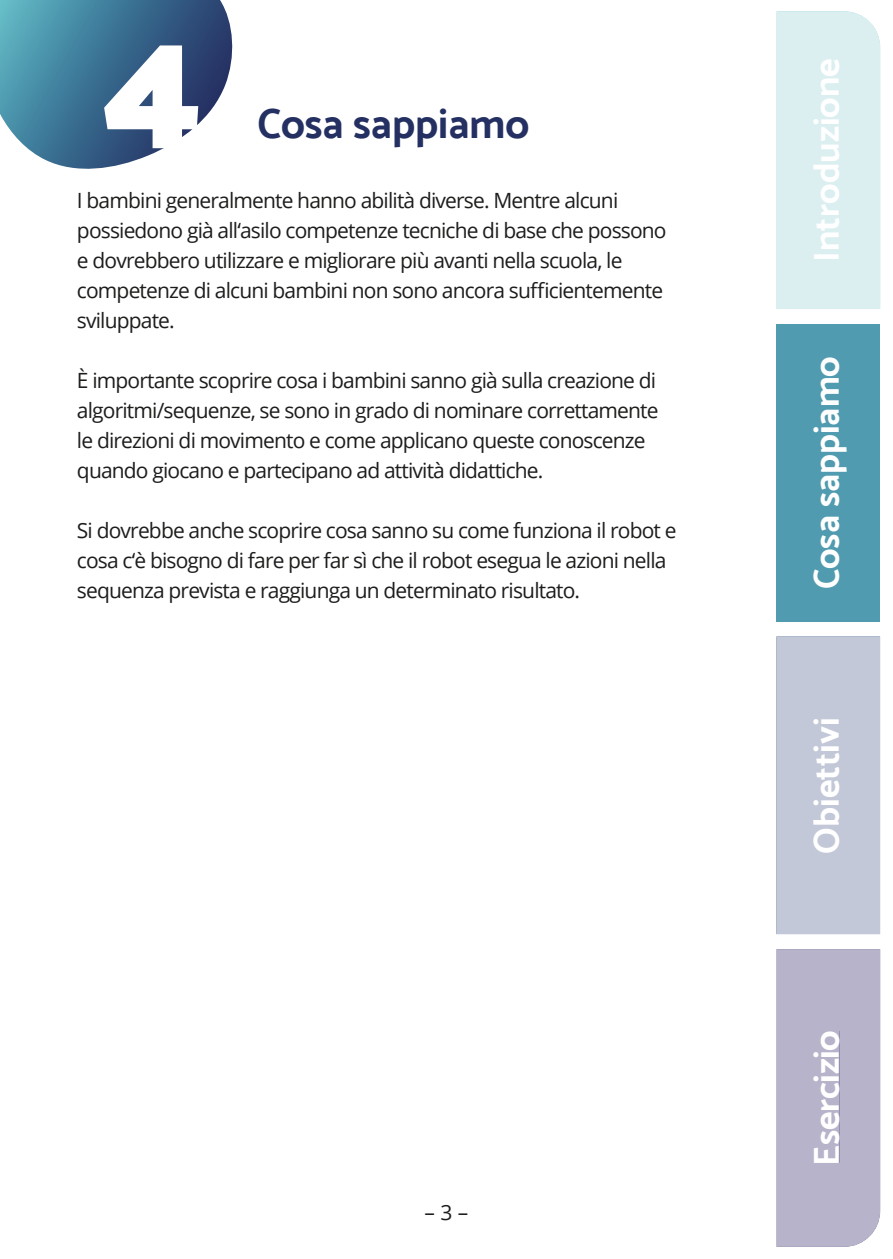
<style>
.page{position:relative;width:893px;height:1259px;background:#fff}
.page>*{position:absolute;margin:0;border:0;box-sizing:border-box;transform-origin:0 0}
.t1{font:900 162px "Catamaran";color:#fff}
.t2{font:700 42px "Catamaran";color:#243062}
.t3{font:700 36px "Catamaran";color:#fff}
.t4{font:21px/30px "Open Sans";letter-spacing:-.04em;color:#1d1d1b}
</style>
<div class="page">
<div style="left:776px;top:324px;width:104px;height:297px;background:#519bb0"></div>
<svg style="left:0;top:0;width:233px;height:169px;background:#557f9d"></svg>
<div style="left:776px;top:11px;width:105px;height:298px;background:#dbeff1"></div>
<div style="left:813px;top:59px;width:26px;height:200px;background:#dbeff1"></div>
<svg style="left:776px;top:637px;width:105px;height:610px"></svg>
<div style="left:776px;top:949px;width:104px;height:297px;background:#b7b3ca"></div>
<div style="left:776px;top:636px;width:104px;height:298px;background:#c3c8d8"></div>
<div style="left:814px;top:1031px;width:25px;height:131px;background:#b7b3ca"></div>
<div style="left:813px;top:717px;width:26px;height:135px;background:#c3c8d8"></div>
<h1 class="t1" style="left:102px;top:-13px;width:100px">4</h1>
<h2 class="t2" style="left:257px;top:99px;width:273px">Cosa sappiamo</h2>
<p class="t4" style="left:77px;top:185px;width:591px">I bambini generalmente hanno abilità diverse. Mentre alcuni possiedono già all‘asilo competenze tecniche di base che possono e dovrebbero utilizzare e migliorare più avanti nella scuola, le competenze di alcuni bambini non sono ancora sufficientemente sviluppate.</p>
<p class="t4" style="left:77px;top:365px;width:583px">È importante scoprire cosa i bambini sanno già sulla creazione di algoritmi/sequenze, se sono in grado di nominare correttamente le direzioni di movimento e come applicano queste conoscenze quando giocano e partecipano ad attività didattiche.</p>
<p class="t4" style="left:77px;top:515px;width:601px">Si dovrebbe anche scoprire cosa sanno su come funziona il robot e cosa c‘è bisogno di fare per far sì che il robot esegua le azioni nella sequenza prevista e raggiunga un determinato risultato.</p>
<p class="t4" style="left:424px;top:1196px;width:45px">– 3 –</p>
<h3 class="t3" style="left:805px;top:262px;width:205px;rotate:-90deg">Introduzione</h3>
<h3 class="t3" style="left:805px;top:589px;width:235px;rotate:-90deg">Cosa sappiamo</h3>
<h3 class="t3" style="left:805px;top:853px;width:138px;rotate:-90deg">Obiettivi</h3>
<h3 class="t3" style="left:805px;top:1165px;width:137px;rotate:-90deg">Esercizio</h3>
</div>
